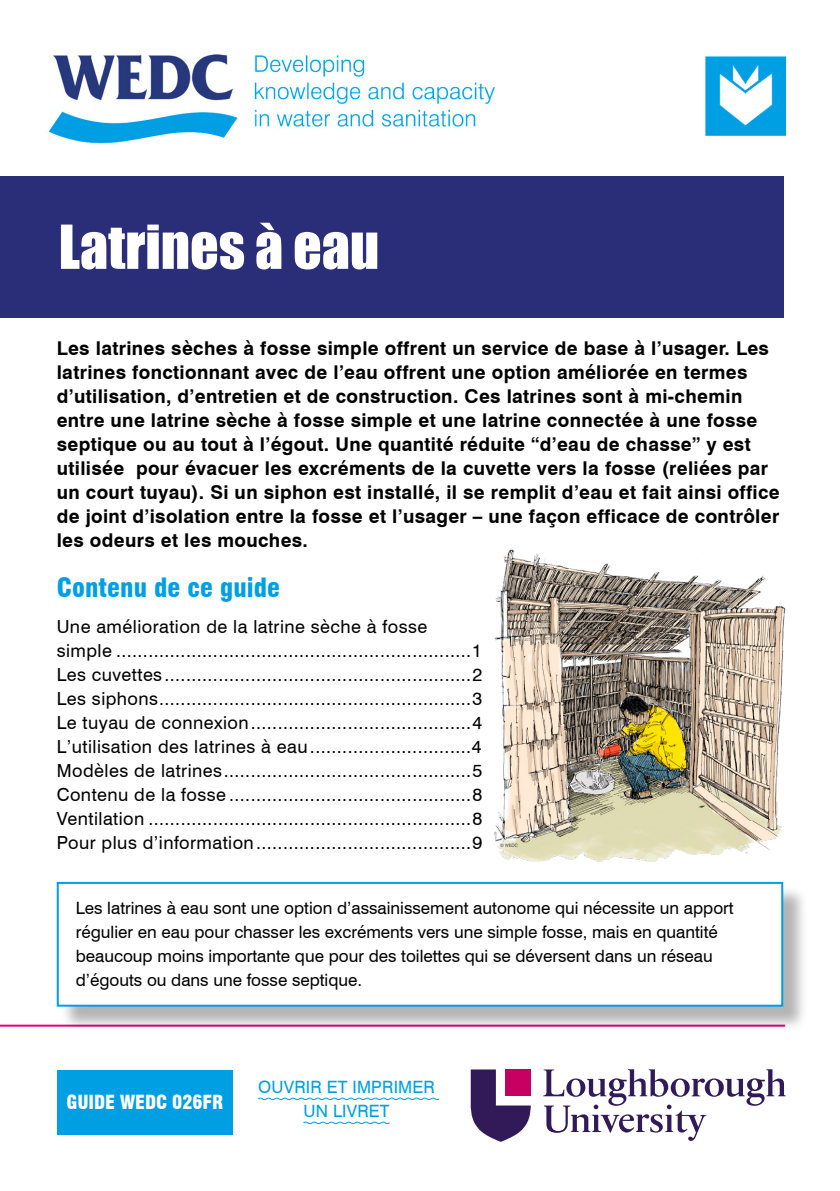
<style>
.page{position:relative;width:840px;height:1191px;background:#fff}
.page>*{position:absolute;margin:0;border:0;box-sizing:border-box;transform-origin:0 0}
.t1{font:56px "Impact";color:#fff}
.t2{font:900 condensed 26px "Swiss 721 BT";color:#009fe3}
.t3{font:700 19px/24px "Swiss 721 BT";letter-spacing:.02em;color:#000}
.t4{font:900 condensed 19px "Swiss 721 BT";letter-spacing:-.005em;color:#fff}
.t5{font:18px/24px "Swiss 721 BT";letter-spacing:.025em;color:#000}
.t6{font:17px/24px "Swiss 721 BT";color:#000}
.t7{font:17px/24px "Swiss 721 BT";letter-spacing:.01em;color:#009fe3;text-align:center}
</style>
<div class="page">
<div style="left:0;top:176px;width:782px;height:141px;background:#2a2e79"></div>
<div style="left:57px;top:1069px;width:175px;height:65px;background:#009fe3"></div>
<hr style="left:0;top:1024px;width:784px;height:2px;background:#e6007d">
<img style="left:705px;top:57px;width:79px;height:79px">
<img style="left:48px;top:54px;width:447px;height:90px">
<svg style="left:543px;top:1069px;width:241px;height:71px"></svg>
<svg style="left:470px;top:1069px;width:61px;height:72px"></svg>
<div style="left:505px;top:1069px;width:25px;height:27px;background:#c60060"></div>
<img style="left:494px;top:549px;width:292px;height:312px">
<div style="left:60px;top:885px;width:747px;height:146px;background:#000;opacity:.3"></div>
<div style="left:58px;top:883px;width:723px;height:122px;background:#fff"></div>
<div style="left:57px;top:882px;width:725px;height:124px;border:2px solid #009fe3"></div>
<svg style="left:258px;top:1097px;width:181px;height:3px"></svg>
<svg style="left:303px;top:1121px;width:87px;height:3px"></svg>
<h1 class="t1" style="left:59px;top:203px;width:322px">Latrines à eau</h1>
<p class="t3" style="left:57px;top:336px;width:724px">Les latrines sèches à fosse simple offrent un service de base à l’usager. Les latrines fonctionnant avec de l’eau offrent une option améliorée en termes d’utilisation, d’entretien et de construction. Ces latrines sont à mi-chemin entre une latrine sèche à fosse simple et une latrine connectée à une fosse septique ou au tout à l’égout. Une quantité réduite “d’eau de chasse” y est utilisée pour évacuer les excréments de la cuvette vers la fosse (reliées par un court tuyau). Si un siphon est installé, il se remplit d’eau et fait ainsi office de joint d’isolation entre la fosse et l’usager – une façon efficace de contrôler les odeurs et les mouches.</p>
<h2 class="t2" style="left:57px;top:572px;width:225px">Contenu de ce guide</h2>
<p class="t5" style="left:57px;top:614px;width:427px">Une amélioration de la latrine sèche à fosse simple ..................................................................1<br>Les cuvettes.........................................................2<br>Les siphons..........................................................3<br>Le tuyau de connexion.........................................4<br>L’utilisation des latrines à eau..............................4<br>Modèles de latrines..............................................5<br>Contenu de la fosse .............................................8<br>Ventilation ............................................................8<br>Pour plus d’information........................................9</p>
<p class="t6" style="left:76px;top:895px;width:659px">Les latrines à eau sont une option d’assainissement autonome qui nécessite un apport régulier en eau pour chasser les excréments vers une simple fosse, mais en quantité beaucoup moins importante que pour des toilettes qui se déversent dans un réseau d’égouts ou dans une fosse septique.</p>
<p class="t4" style="left:66px;top:1091px;width:158px">GUIDE WEDC 026FR</p>
<p class="t7" style="left:258px;top:1074px;width:178px">OUVRIR ET IMPRIMER<br>UN LIVRET</p>
</div>
